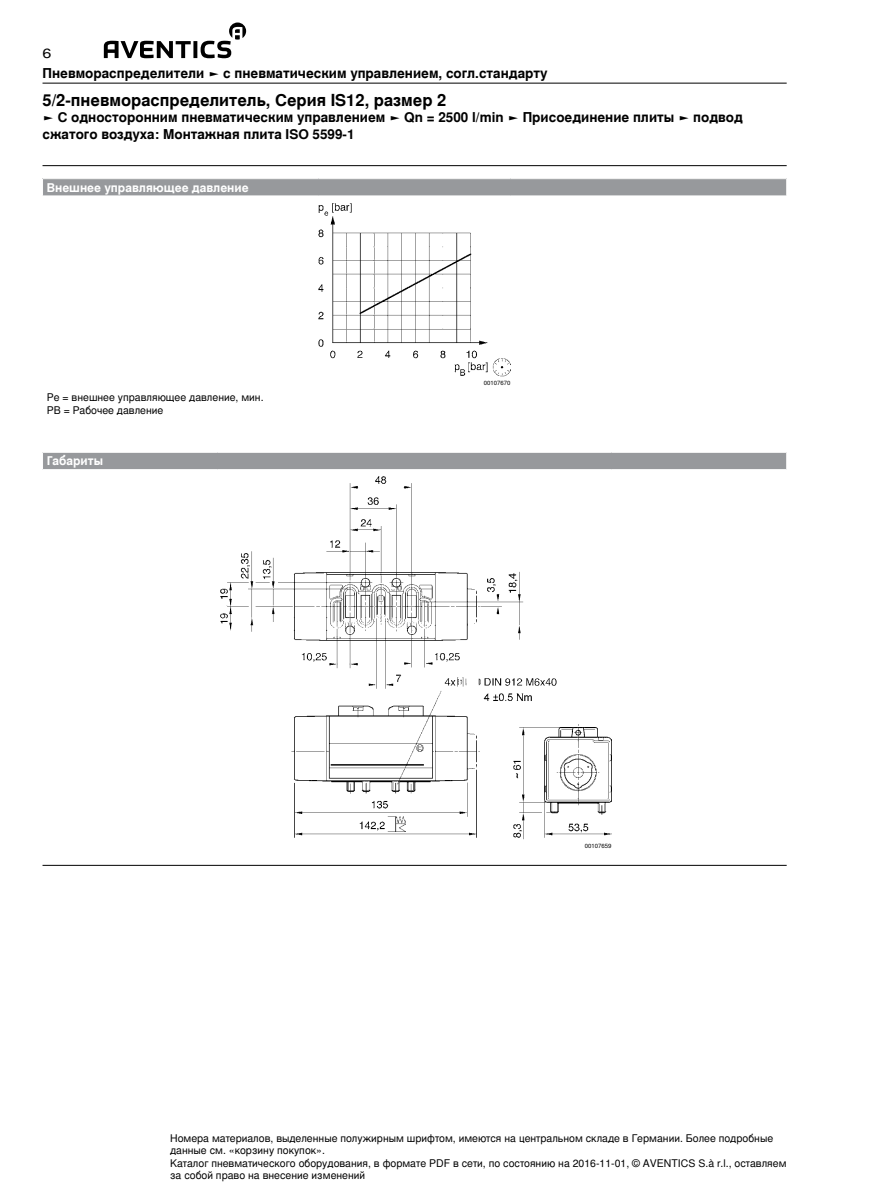
<style>
.page{position:relative;width:893px;height:1191px;background:#fff}
.page>*{position:absolute;margin:0;border:0;box-sizing:border-box;transform-origin:0 0}
.t1{font:700 16.5px "Nimbus Sans Global";color:#000}
.t2{font:700 13.5px/16.5px "Nimbus Sans Global";color:#000}
.t3{font:13.5px "Nimbus Sans Global";color:#000;scale:1.2 1}
.t4{font:700 12px "Nimbus Sans Global";color:#fff}
.t5{font:10.5px/12.6px "Nimbus Sans Global";color:#000}
.t6{font:6px "Nimbus Sans Global";color:#000}
</style>
<div class="page">
<svg style="left:104px;top:23px;width:142px;height:35px"></svg>
<hr style="left:43px;top:83px;width:744px;height:1px;background:#000">
<hr style="left:43px;top:165px;width:744px;height:1px;background:#000">
<div style="left:43px;top:179px;width:744px;height:17px;background:#97999c"></div>
<svg style="left:786px;top:179px;width:1px;height:17px"></svg>
<img style="left:319px;top:203px;width:192px;height:174px">
<div style="left:43px;top:452px;width:744px;height:17px;background:#97999c"></div>
<hr style="left:43px;top:452px;width:175px;height:1px;background:#fff">
<hr style="left:218px;top:452px;width:393px;height:1px;background:#fff">
<hr style="left:611px;top:452px;width:176px;height:1px;background:#fff">
<svg style="left:786px;top:452px;width:1px;height:17px"></svg>
<img style="left:220px;top:476px;width:391px;height:364px">
<hr style="left:43px;top:865px;width:744px;height:1px;background:#000">
<p class="t3" style="left:43px;top:43px;width:9px">6</p>
<p class="t2" style="left:43px;top:65px;width:507px">Пневмораспределители ► с пневматическим управлением, согл.стандарту</p>
<h1 class="t1" style="left:43px;top:87px;width:405px">5/2-пневмораспределитель, Cерия IS12, размер 2</h1>
<p class="t2" style="left:43px;top:109px;width:702px">► С односторонним пневматическим управлением ► Qn = 2500 l/min ► Присоединение плиты ► подвод сжатого воздуха: Монтажная плита ISO 5599-1</p>
<p class="t4" style="left:47px;top:178px;width:203px">Внешнее управляющее давление</p>
<p class="t5" style="left:47px;top:391px;width:218px">Pe = внешнее управляющее давление, мин.<br>PB = Рабочее давление</p>
<p class="t4" style="left:47px;top:452px;width:58px">Габариты</p>
<p class="t6" style="left:484px;top:378px;width:28px">00107670</p>
<p class="t6" style="left:585px;top:841px;width:28px">00107659</p>
<p class="t5" style="left:170px;top:1131px;width:618px">Номера материалов, выделенные полужирным шрифтом, имеются на центральном складе в Германии. Более подробные данные см. «корзину покупок».<br>Каталог пневматического оборудования, в формате PDF в сети, по состоянию на 2016-11-01, © AVENTICS S.à r.l., оставляем за собой право на внесение изменений</p>
</div>
